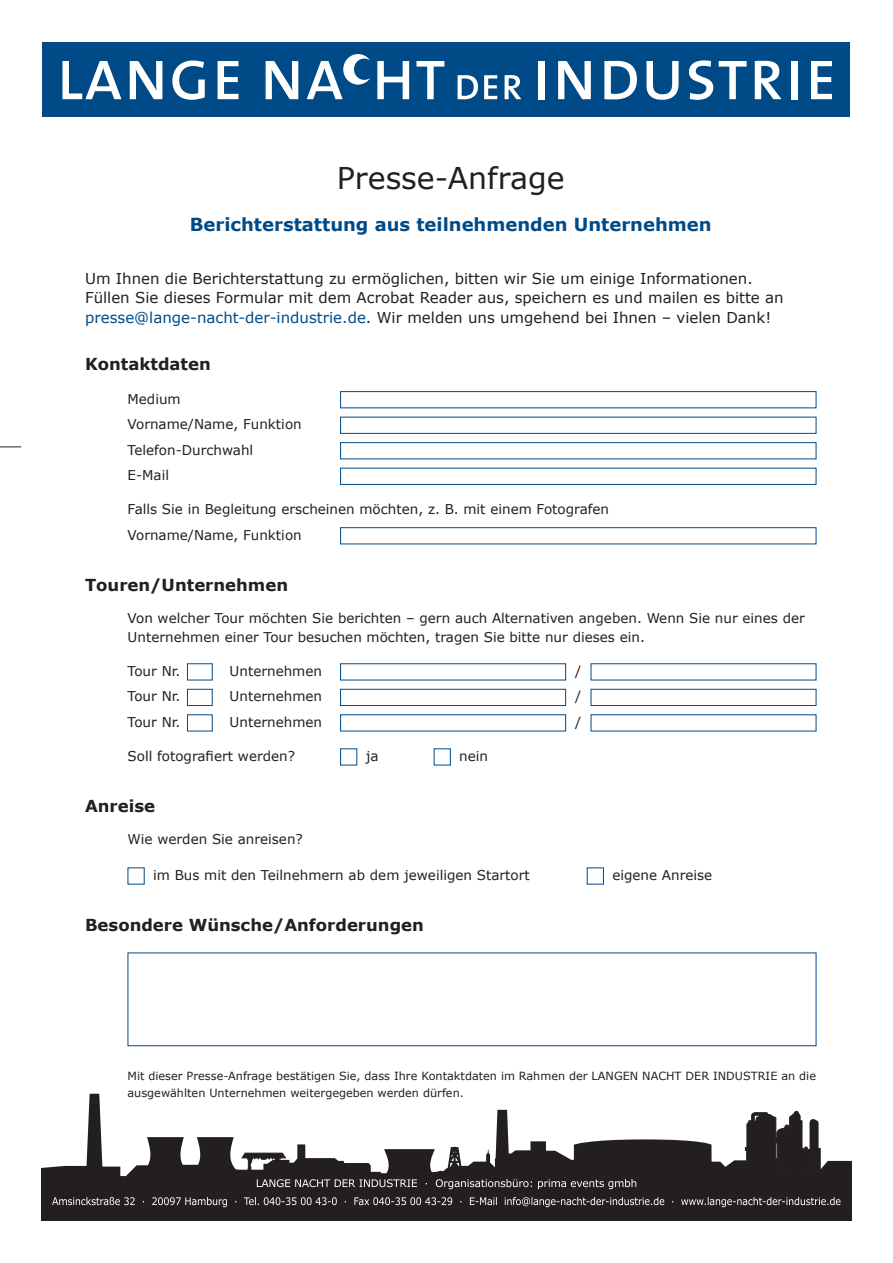
<style>
.page{position:relative;width:893px;height:1263px;background:#fff}
.page>*{position:absolute;margin:0;border:0;box-sizing:border-box;transform-origin:0 0}
.t1{font:30px "Verdana";color:#231f20}
.t2{font:700 18px "Verdana";color:#004b87}
.t3{font:700 16.5px "Verdana";color:#231f20}
.t4{font:15px/19.5px "Verdana";color:#231f20}
.t5{font:13.5px/25.5px "Verdana";color:#231f20}
.t6{font:11.25px/16.5px "Verdana";color:#231f20}
.s1{color:#004b87}
</style>
<div class="page">
<svg style="left:0;top:446px;width:21px;height:1px"></svg>
<svg style="left:41px;top:1094px;width:810px;height:126px"></svg>
<div style="left:43px;top:43px;width:807px;height:74px;background:#004b87"></div>
<svg style="left:62px;top:61px;width:59px;height:38px"></svg>
<svg style="left:130px;top:61px;width:32px;height:38px"></svg>
<svg style="left:172px;top:61px;width:33px;height:39px"></svg>
<svg style="left:218px;top:61px;width:20px;height:38px"></svg>
<svg style="left:266px;top:61px;width:32px;height:38px"></svg>
<svg style="left:377px;top:61px;width:32px;height:38px"></svg>
<svg style="left:416px;top:61px;width:28px;height:38px"></svg>
<svg style="left:458px;top:75px;width:20px;height:24px"></svg>
<svg style="left:484px;top:75px;width:13px;height:24px"></svg>
<svg style="left:505px;top:75px;width:16px;height:24px"></svg>
<div style="left:538px;top:61px;width:7px;height:38px;background:#fff"></div>
<svg style="left:558px;top:61px;width:33px;height:38px"></svg>
<svg style="left:604px;top:61px;width:33px;height:38px"></svg>
<svg style="left:646px;top:61px;width:33px;height:39px"></svg>
<svg style="left:689px;top:60px;width:24px;height:40px"></svg>
<svg style="left:719px;top:61px;width:28px;height:38px"></svg>
<svg style="left:755px;top:61px;width:26px;height:38px"></svg>
<div style="left:791px;top:61px;width:6px;height:38px;background:#fff"></div>
<svg style="left:811px;top:61px;width:21px;height:38px"></svg>
<svg style="left:307px;top:54px;width:63px;height:45px"></svg>
<svg style="left:52px;top:1197px;width:788px;height:10px;background:#4d4a4b"></svg>
<svg style="left:242px;top:1144px;width:394px;height:45px"></svg>
<div style="left:340px;top:391px;width:476px;height:17px;border:1px solid #004b87"></div>
<div style="left:340px;top:442px;width:476px;height:17px;border:1px solid #004b87"></div>
<div style="left:340px;top:468px;width:476px;height:17px;border:1px solid #004b87"></div>
<div style="left:340px;top:417px;width:476px;height:17px;border:1px solid #004b87"></div>
<div style="left:340px;top:527px;width:476px;height:17px;border:1px solid #004b87"></div>
<div style="left:340px;top:689px;width:226px;height:17px;border:1px solid #004b87"></div>
<div style="left:591px;top:689px;width:225px;height:17px;border:1px solid #004b87"></div>
<div style="left:187px;top:689px;width:26px;height:17px;border:1px solid #004b87"></div>
<h1 class="t1" style="left:337px;top:159px;width:229px">Presse-Anfrage</h1>
<h2 class="t2" style="left:190px;top:213px;width:523px">Berichterstattung aus teilnehmenden Unternehmen</h2>
<p class="t4" style="left:85px;top:269px;width:700px">Um Ihnen die Berichterstattung zu ermöglichen, bitten wir Sie um einige Informationen.<br>Füllen Sie dieses Formular mit dem Acrobat Reader aus, speichern es und mailen es bitte an <span class="s1">presse@lange-nacht-der-industrie.de</span>. Wir melden uns umgehend bei Ihnen – vielen Dank!</p>
<p class="t3" style="left:85px;top:353px;width:127px">Kontaktdaten</p>
<p class="t5" style="left:128px;top:386px;width:176px">Medium<br>Vorname/Name, Funktion</p>
<p class="t5" style="left:128px;top:437px;width:127px">Telefon-Durchwahl<br>E-Mail</p>
<p class="t5" style="left:128px;top:497px;width:483px">Falls Sie in Begleitung erscheinen möchten, z. B. mit einem Fotografen</p>
<p class="t5" style="left:128px;top:522px;width:176px">Vorname/Name, Funktion</p>
<p class="t3" style="left:85px;top:574px;width:205px">Touren/Unternehmen</p>
<p class="t5" style="left:128px;top:608px;width:679px;line-height:19.5px">Von welcher Tour möchten Sie berichten – gern auch Alternativen angeben. Wenn Sie nur eines der<br>Unternehmen einer Tour besuchen möchten, tragen Sie bitte nur dieses ein.</p>
<p class="t5" style="left:230px;top:658px;width:94px">Unternehmen</p>
<p class="t5" style="left:128px;top:658px;width:54px;text-align:justify">Tour Nr.<br>Tour Nr.<br>Tour Nr.</p>
<p class="t5" style="left:128px;top:743px;width:169px">Soll fotografiert werden?</p>
<p class="t5" style="left:230px;top:684px;width:94px">Unternehmen<br>Unternehmen</p>
<p class="t3" style="left:85px;top:795px;width:72px">Anreise</p>
<p class="t5" style="left:128px;top:826px;width:177px">Wie werden Sie anreisen?</p>
<p class="t5" style="left:366px;top:743px;width:14px">ja</p>
<p class="t5" style="left:459px;top:743px;width:30px">nein</p>
<p class="t5" style="left:575px;top:658px;width:8px;text-align:justify">/ / /</p>
<p class="t5" style="left:153px;top:862px;width:378px">im Bus mit den Teilnehmern ab dem jeweiligen Startort</p>
<p class="t5" style="left:612px;top:862px;width:101px">eigene Anreise</p>
<p class="t3" style="left:85px;top:914px;width:340px">Besondere Wünsche/Anforderungen</p>
<p class="t6" style="left:128px;top:1068px;width:690px">Mit dieser Presse-Anfrage bestätigen Sie, dass Ihre Kontaktdaten im Rahmen der LANGEN NACHT DER INDUSTRIE an die ausgewählten Unternehmen weitergegeben werden dürfen.</p>
</div>
